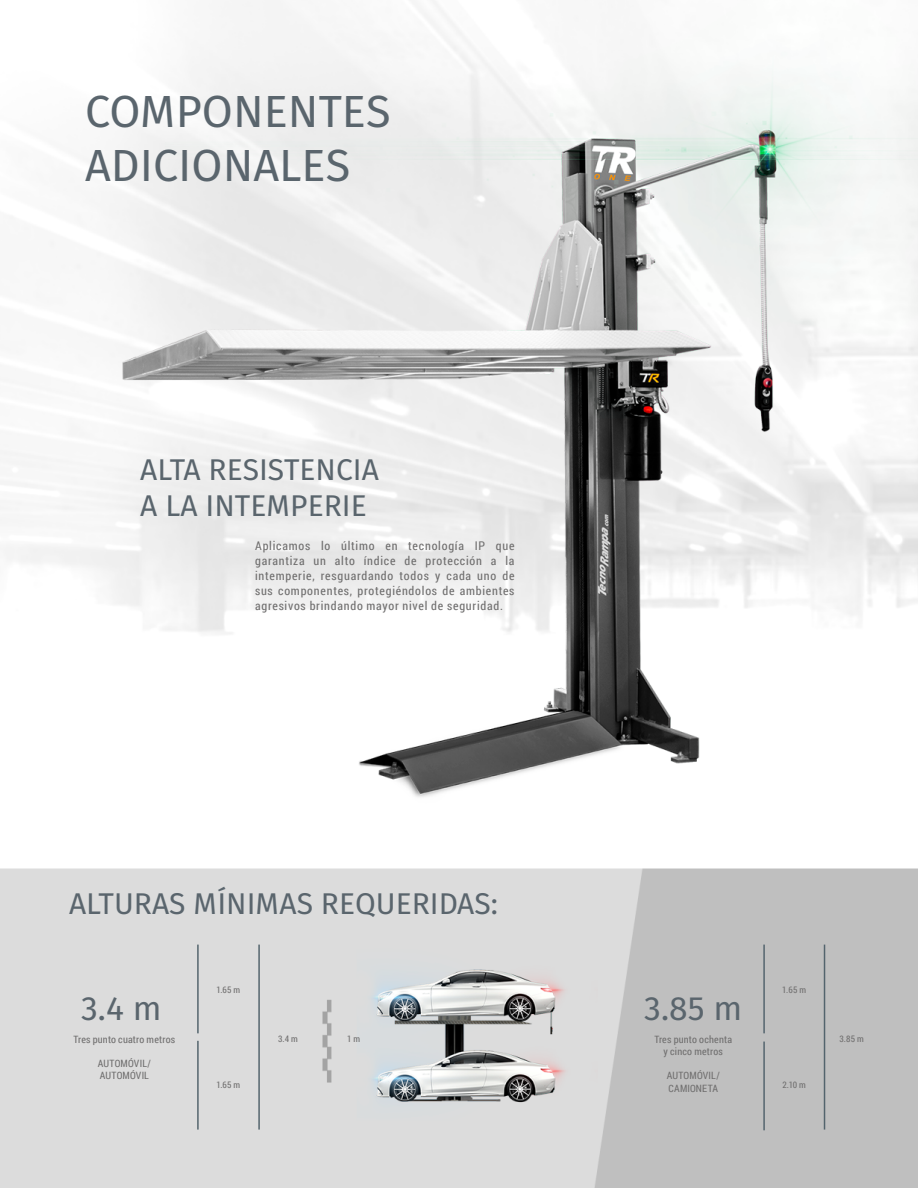
<style>
.page{position:relative;width:918px;height:1188px;background:#fff}
.page>*{position:absolute;margin:0;border:0;box-sizing:border-box;transform-origin:0 0}
.t1{font:45px/54px "Fira Sans";color:#5a656d}
.t2{font:33.6px "Fira Sans";color:#5a656d}
.t3{font:30px/36px "Fira Sans";color:#5a656d}
.t4{font:12px/15px "Roboto Condensed";letter-spacing:.065em;color:#706f6f;text-align:justify}
.t5{font:10.05px/12.1px "Roboto Condensed";letter-spacing:.02em;color:#706f6f}
.t6{font:9px "Roboto Condensed";letter-spacing:.025em;color:#706f6f}
</style>
<div class="page">
<img style="left:0;top:0;width:918px;height:1188px">
<h1 class="t1" style="left:85px;top:83px;width:307px">COMPONENTES<br>ADICIONALES</h1>
<h3 class="t3" style="left:140px;top:451px;width:240px">ALTA RESISTENCIA<br>A LA INTEMPERIE</h3>
<p class="t4" style="left:255px;top:538px;width:261px">Aplicamos lo último en tecnología IP que garantiza un alto índice de protección a la intemperie, resguardando todos y cada uno de sus componentes, protegiéndolos de ambientes agresivos brindando mayor nivel de seguridad.</p>
<h3 class="t3" style="left:69px;top:885px;width:430px">ALTURAS MÍNIMAS REQUERIDAS:</h3>
<h2 class="t2" style="left:81px;top:983px;width:82px">3.4 m</h2>
<p class="t6" style="left:216px;top:984px;width:25px">1.65 m</p>
<p class="t5" style="left:74px;top:1033px;width:103px">Tres punto cuatro metros</p>
<p class="t6" style="left:278px;top:1033px;width:21px">3.4 m</p>
<p class="t6" style="left:347px;top:1033px;width:15px">1 m</p>
<p class="t5" style="left:98px;top:1057px;width:55px">AUTOMÓVIL/<br>AUTOMÓVIL</p>
<p class="t6" style="left:216px;top:1079px;width:25px">1.65 m</p>
<h2 class="t2" style="left:644px;top:983px;width:99px">3.85 m</h2>
<p class="t6" style="left:782px;top:984px;width:25px">1.65 m</p>
<p class="t5" style="left:654px;top:1033px;width:79px">Tres punto ochenta</p>
<p class="t6" style="left:839px;top:1033px;width:26px">3.85 m</p>
<p class="t5" style="left:664px;top:1045px;width:61px">y cinco metros</p>
<p class="t5" style="left:667px;top:1069px;width:55px">AUTOMÓVIL/<br>CAMIONETA</p>
<p class="t6" style="left:782px;top:1079px;width:25px">2.10 m</p>
</div>
